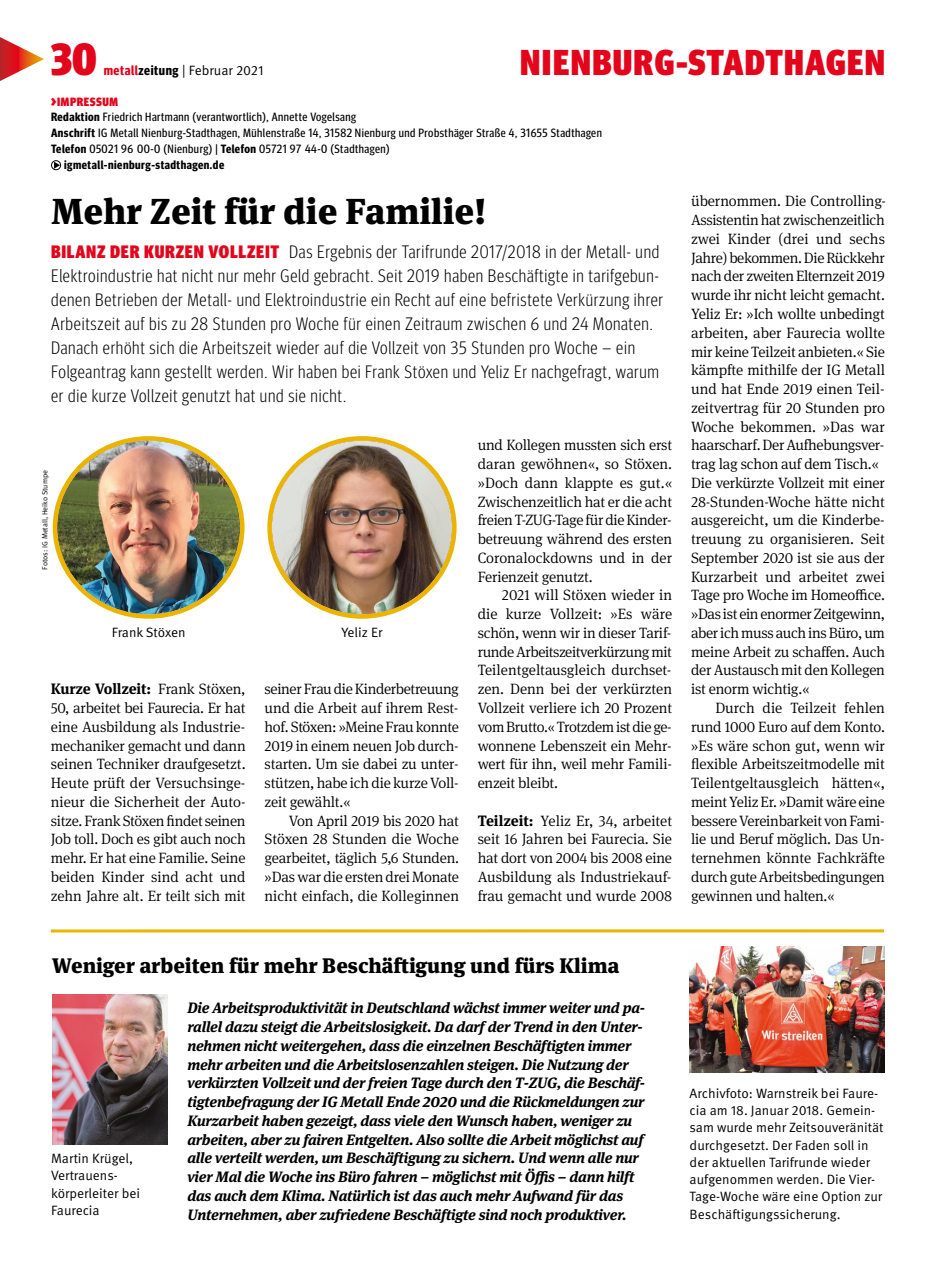
<style>
.page{position:relative;width:936px;height:1285px;background:#fff}
.page>*{position:absolute;margin:0;border:0;box-sizing:border-box;transform-origin:0 0}
.t1{font:900 condensed 45px "Meta Head IGM";color:#e3051b}
.t2{font:900 36px "Meta Serif IGM";color:#000}
.t3{font:900 condensed 36px "Meta Head IGM";letter-spacing:.04em;color:#e3051b}
.t4{font:900 21px "Meta Serif IGM";color:#000}
.t5{font:300 condensed 18px/24px "Meta Head IGM";letter-spacing:.04em;color:#000}
.t6{font:300 15px/18.8px "Meta Serif IGM";letter-spacing:-.015em;color:#000;text-align:justify}
.t7{font:italic 700 15px/18.8px "Meta Serif IGM";letter-spacing:-.015em;color:#000}
.t8{font:13.5px/17.2px "Meta IGM";color:#000}
.t9{font:12px "Meta Headline Cond OT";letter-spacing:.04em;color:#000}
.t10{font:700 12px "Meta Headline Cond OT";letter-spacing:.04em;color:#000}
.t11{font:900 condensed 12px "Meta Head IGM";letter-spacing:.05em;color:#e3051b}
.t12{font:7.5px "Meta IGM";color:#000}
.s1{font-family:"Meta Headline Cond OT";font-weight:700;color:#e3051b}
.s2{font-family:"Meta Headline Cond OT";font-weight:700}
.s3{font-size:15px}
.s4{font-weight:700}
.s5{font-weight:900;color:#e3051b}
</style>
<div class="page">
<svg style="left:0;top:37px;width:44px;height:44px"></svg>
<svg style="left:51px;top:160px;width:10px;height:10px"></svg>
<hr style="left:51px;top:929px;width:833px;height:3px;background:#eab500">
<img style="left:52px;top:994px;width:116px;height:150px">
<img style="left:689px;top:946px;width:195px;height:125px">
<img style="left:53px;top:436px;width:191px;height:182px">
<img style="left:267px;top:436px;width:189px;height:182px">
<h1 class="t1" style="left:51px;top:23px;width:47px">30</h1>
<p class="t8" style="left:104px;top:61px;width:161px"><span class="s1">metall</span><span class="s2">zeitung</span> | Februar 2021</p>
<h2 class="t3" style="left:520px;top:34px;width:366px">NIENBURG-STADTHAGEN</h2>
<p class="t11" style="left:51px;top:92px;width:68px"><span class="s3">&gt;</span>IMPRESSUM</p>
<p class="t9" style="left:51px;top:110px;width:306px"><span class="s4">Redaktion</span> Friedrich Hartmann (verantwortlich), Annette Vogelsang</p>
<p class="t9" style="left:51px;top:126px;width:552px"><span class="s4">Anschrift</span> IG Metall Nienburg-Stadthagen, Mühlenstraße 14, 31582 Nienburg und Probsthäger Straße 4, 31655 Stadthagen</p>
<p class="t9" style="left:51px;top:141px;width:340px"><span class="s4">Telefon</span> 05021 96 00-0 (Nienburg) | <span class="s4">Telefon</span> 05721 97 44-0 (Stadthagen)</p>
<p class="t10" style="left:64px;top:157px;width:162px">igmetall-nienburg-stadthagen.de</p>
<h2 class="t2" style="left:51px;top:181px;width:436px">Mehr Zeit für die Familie!</h2>
<p class="t6" style="left:691px;top:191px;width:196px;text-align:left">übernommen. Die Controlling-<br>Assistentin hat zwischenzeitlich zwei Kinder (drei und sechs<br>Jahre) bekommen. Die Rückkehr nach der zweiten Elternzeit 2019 wurde ihr nicht leicht gemacht.<br>Yeliz Er: »Ich wollte unbedingt arbeiten, aber Faurecia wollte mir keine Teilzeit anbieten.« Sie kämpfte mithilfe der IG Metall und hat Ende 2019 einen Teil&shy;zeitvertrag für 20 Stunden pro<br>Woche bekommen. »Das war haarscharf. Der Aufhebungsver&shy;trag lag schon auf dem Tisch.«<br>Die verkürzte Vollzeit mit einer<br>28-Stunden-Woche hätte nicht ausgereicht, um die Kinderbe&shy;treuung zu organisieren. Seit<br>September 2020 ist sie aus der<br>Kurzarbeit und arbeitet zwei<br>Tage pro Woche im Homeoffice. »Das ist ein enormer Zeitgewinn, aber ich muss auch ins Büro, um meine Arbeit zu schaffen. Auch der Austausch mit den Kollegen ist enorm wichtig.«</p>
<p class="t6" style="left:691px;top:697px;width:195px;text-indent:24px">Durch die Teilzeit fehlen rund 1000 Euro auf dem Konto. »Es wäre schon gut, wenn wir flexible Arbeitszeitmodelle mit Teilentgeltausgleich hätten«, meint Yeliz Er. »Damit wäre eine bessere Vereinbarkeit von Fami&shy;lie und Beruf möglich. Das Un&shy;ternehmen könnte Fachkräfte durch gute Arbeitsbedingungen gewinnen und halten.«</p>
<p class="t5" style="left:51px;top:238px;width:613px"><span class="s5">BILANZ DER KURZEN VOLLZEIT</span> Das Ergebnis der Tarifrunde 2017/2018 in der Metall- und Elektroindustrie hat nicht nur mehr Geld gebracht. Seit 2019 haben Beschäftigte in tarifgebun&shy;denen Betrieben der Metall- und Elektroindustrie ein Recht auf eine befristete Verkürzung ihrer Arbeitszeit auf bis zu 28 Stunden pro Woche für einen Zeitraum zwischen 6 und 24 Monaten.<br>Danach erhöht sich die Arbeitszeit wieder auf die Vollzeit von 35 Stunden pro Woche – ein Folgeantrag kann gestellt werden. Wir haben bei Frank Stöxen und Yeliz Er nachgefragt, warum er die kurze Vollzeit genutzt hat und sie nicht.</p>
<p class="t6" style="left:477px;top:435px;width:196px">und Kollegen mussten sich erst daran gewöhnen«, so Stöxen. »Doch dann klappte es gut.« Zwischenzeitlich hat er die acht freien T-ZUG-Tage für die Kinder&shy;betreuung während des ersten Coronalockdowns und in der Ferienzeit genutzt.</p>
<p class="t6" style="left:477px;top:585px;width:196px;text-indent:24px">2021 will Stöxen wieder in die kurze Vollzeit: »Es wäre schön, wenn wir in dieser Tarif&shy;runde Arbeitszeitverkürzung mit Teilentgeltausgleich durchset&shy;zen. Denn bei der verkürzten Vollzeit verliere ich 20 Prozent vom Brutto.« Trotzdem ist die ge&shy;wonnene Lebenszeit ein Mehr&shy;wert für ihn, weil mehr Famili&shy;enzeit bleibt.</p>
<p class="t6" style="left:477px;top:810px;width:196px"><span class="s4">Teilzeit:</span> Yeliz Er, 34, arbeitet seit 16 Jahren bei Faurecia. Sie hat dort von 2004 bis 2008 eine Ausbildung als Industriekauf&shy;frau gemacht und wurde 2008</p>
<p class="t12" style="left:39px;top:569px;width:101px;rotate:-90deg">Fotos: IG Metall, Heiko Stumpe</p>
<p class="t8" style="left:112px;top:622px;width:75px">Frank Stöxen</p>
<p class="t8" style="left:341px;top:622px;width:43px">Yeliz Er</p>
<p class="t6" style="left:51px;top:678px;width:196px"><span class="s4">Kurze Vollzeit:</span> Frank Stöxen, 50, arbeitet bei Faurecia. Er hat eine Ausbildung als Industrie&shy;mechaniker gemacht und dann seinen Techniker draufgesetzt.<br>Heute prüft der Versuchsinge&shy;nieur die Sicherheit der Auto&shy;sitze. Frank Stöxen findet seinen Job toll. Doch es gibt auch noch mehr. Er hat eine Familie. Seine beiden Kinder sind acht und zehn Jahre alt. Er teilt sich mit</p>
<p class="t6" style="left:264px;top:678px;width:196px">seiner Frau die Kinderbetreuung und die Arbeit auf ihrem Rest&shy;hof. Stöxen: »Meine Frau konnte 2019 in einem neuen Job durch&shy;starten. Um sie dabei zu unter&shy;stützen, habe ich die kurze Voll&shy;zeit gewählt.«</p>
<p class="t6" style="left:264px;top:810px;width:196px;text-indent:24px">Von April 2019 bis 2020 hat Stöxen 28 Stunden die Woche gearbeitet, täglich 5,6 Stunden. »Das war die ersten drei Monate nicht einfach, die Kolleginnen</p>
<h3 class="t4" style="left:52px;top:948px;width:569px">Weniger arbeiten für mehr Beschäftigung und fürs Klima</h3>
<p class="t8" style="left:51px;top:1148px;width:91px">Martin Krügel,<br>Vertrauens&shy;körperleiter bei<br>Faurecia</p>
<p class="t7" style="left:187px;top:997px;width:459px">Die Arbeitsproduktivität in Deutschland wächst immer weiter und pa&shy;rallel dazu steigt die Arbeitslosigkeit. Da darf der Trend in den Unter&shy;nehmen nicht weitergehen, dass die einzelnen Beschäftigten immer mehr arbeiten und die Arbeitslosenzahlen steigen. Die Nutzung der verkürzten Vollzeit und der freien Tage durch den T-ZUG, die Beschäf&shy;tigtenbefragung der IG Metall Ende 2020 und die Rückmeldungen zur Kurzarbeit haben gezeigt, dass viele den Wunsch haben, weniger zu arbeiten, aber zu fairen Entgelten. Also sollte die Arbeit möglichst auf alle verteilt werden, um Beschäftigung zu sichern. Und wenn alle nur vier Mal die Woche ins Büro fahren – möglichst mit Öffis – dann hilft das auch dem Klima. Natürlich ist das auch mehr Aufwand für das Unternehmen, aber zufriedene Beschäftigte sind noch produktiver.</p>
<p class="t8" style="left:689px;top:1083px;width:195px">Archivfoto: Warnstreik bei Faure&shy;cia am 18. Januar 2018. Gemein&shy;sam wurde mehr Zeitsouveränität durchgesetzt. Der Faden soll in der aktuellen Tarifrunde wieder aufgenommen werden. Die Vier-<br>Tage-Woche wäre eine Option zur<br>Beschäftigungssicherung.</p>
</div>
